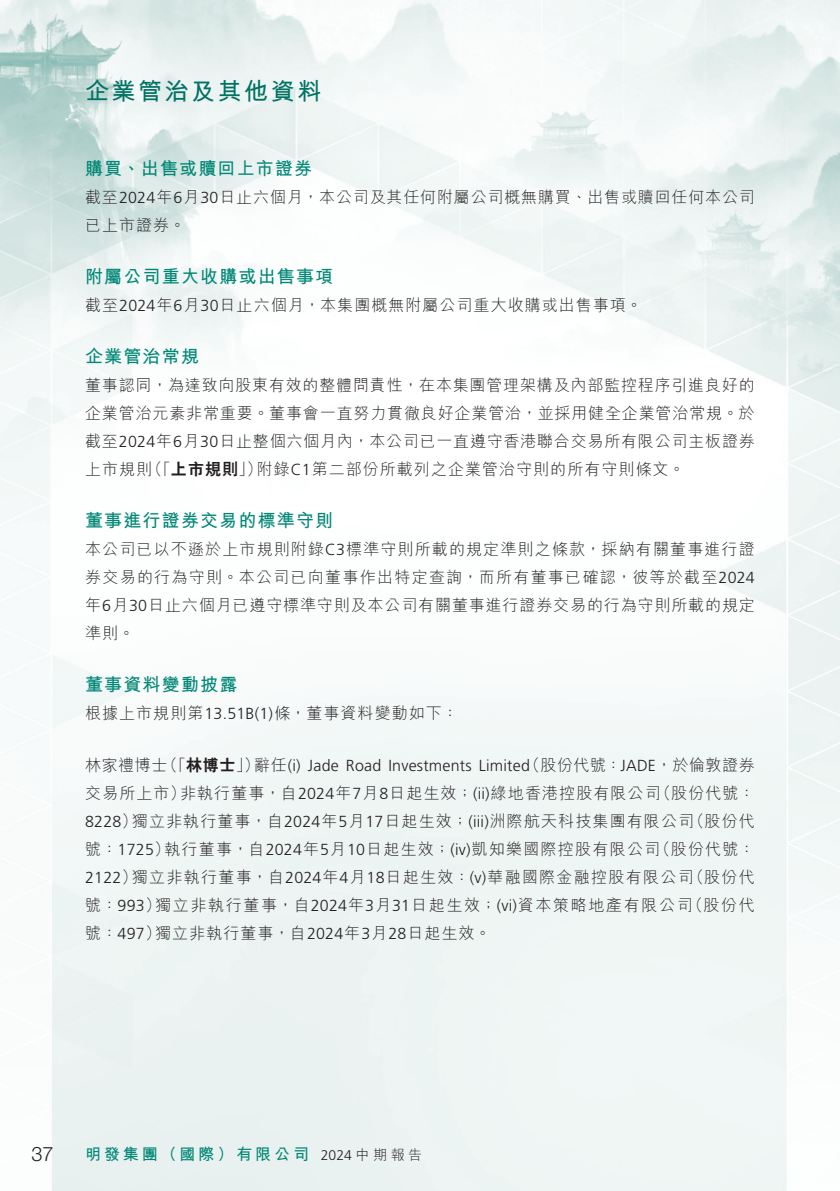
<style>
.page{position:relative;width:840px;height:1191px;background:#fff}
.page>*{position:absolute;margin:0;border:0;box-sizing:border-box;transform-origin:0 0}
.t1{font:700 24px "M Hei HK";letter-spacing:.105em;color:#007264}
.t2{font:300 20px "Helvetica Neue LT Std";color:#231f20}
._03_H1{font:700 18px "M Hei HK";letter-spacing:.065em;color:#008775}
._01_Body_Text{font:300 16px/28px "M Hei HK";letter-spacing:.065em;color:#231f20}
._01_Body_Text-2{font:300 16px "Frutiger LT Std";letter-spacing:.015em;color:#231f20}
._01_Body_Text-3{font:300 16px "M Hei HK";letter-spacing:.105em;color:#231f20}
._01_Body_Text-4{font:300 16px "M Hei HK";letter-spacing:.035em;color:#231f20}
.t3{font:700 16px "M Hei HK";letter-spacing:.18em;color:#008775}
.t4{font:300 14px "Frutiger LT Std";color:#231f20}
.s1{font-family:"Frutiger LT Std"}
.s2{font-family:"C Hei 2 HK";font-weight:800}
.s3{font-family:"M Hei HK"}
</style>
<div class="page">
<h1 class="t1" style="left:85px;top:74px;width:237px">企業管治及其他資料</h1>
<p class="_03_H1" style="left:85px;top:155px;width:228px">購買、出售或贖回上市證券</p>
<p class="_01_Body_Text" style="left:85px;top:182px;width:671px">截至<span class="s1">2024</span>年<span class="s1">6</span>月<span class="s1">30</span>日止六個月，本公司及其任何附屬公司概無購買、出售或贖回任何本公司已上市證券。</p>
<p class="_03_H1" style="left:85px;top:263px;width:249px">附屬公司重大收購或出售事項</p>
<p class="_01_Body_Text" style="left:85px;top:290px;width:558px">截至<span class="s1">2024</span>年<span class="s1">6</span>月<span class="s1">30</span>日止六個月，本集團概無附屬公司重大收購或出售事項。</p>
<p class="_03_H1" style="left:85px;top:343px;width:115px">企業管治常規</p>
<p class="_01_Body_Text" style="left:85px;top:370px;width:670px">董事認同，為達致向股東有效的整體問責性，在本集團管理架構及內部監控程序引進良好的</p>
<p class="_01_Body_Text" style="left:85px;top:398px;width:670px">企業管治元素非常重要。董事會一直努力貫徹良好企業管治，並採用健全企業管治常規。於</p>
<p class="_01_Body_Text" style="left:85px;top:426px;width:670px">截至<span class="s1">2024</span>年<span class="s1">6</span>月<span class="s1">30</span>日止整個六個月內，本公司已一直遵守香港聯合交易所有限公司主板證券</p>
<p class="_01_Body_Text" style="left:257px;top:454px;width:429px">附錄<span class="s1">C1</span>第二部份所載列之企業管治守則的所有守則條文。</p>
<p class="_01_Body_Text" style="left:146px;top:454px;width:117px">（「<span class="s2">上市規則</span>」）</p>
<p class="_01_Body_Text" style="left:85px;top:454px;width:69px">上市規則</p>
<p class="_03_H1" style="left:85px;top:507px;width:249px">董事進行證券交易的標準守則</p>
<p class="_01_Body_Text" style="left:85px;top:534px;width:671px;text-align:justify">本公司已以不遜於上市規則附錄<span class="s1">C3</span>標準守則所載的規定準則之條款，採納有關董事進行證券交易的行為守則。本公司已向董事作出特定查詢，而所有董事已確認，彼等於截至<span class="s1">2024</span>年<span class="s1">6</span>月<span class="s1">30</span>日止六個月已遵守標準守則及本公司有關董事進行證券交易的行為守則所載的規定準則。</p>
<p class="_03_H1" style="left:85px;top:671px;width:154px">董事資料變動披露</p>
<p class="_01_Body_Text" style="left:85px;top:698px;width:374px">根據上市規則第<span class="s1">13.51</span> 條<span class="s1">)1(B</span> ，董事資料變動如下：</p>
<p class="_01_Body_Text-4" style="left:524px;top:754px;width:232px">（股份代號：<span class="s1">JADE</span>，於倫敦證券</p>
<p class="_01_Body_Text" style="left:162px;top:750px;width:100px">（「<span class="s2">林博士</span>」）</p>
<p class="_01_Body_Text-2" style="left:254px;top:756px;width:277px"><span class="s3">辭任</span> ) i( Jade Road Investments Limited</p>
<p class="_01_Body_Text" style="left:85px;top:750px;width:84px">林家禮博士</p>
<p class="_01_Body_Text" style="left:85px;top:778px;width:102px">交易所上市）</p>
<p class="_01_Body_Text" style="left:654px;top:778px;width:101px">（股份代號：</p>
<p class="_01_Body_Text" style="left:180px;top:778px;width:482px">非執行董事，自<span class="s1">2024</span>年<span class="s1">7</span>月<span class="s1">8</span>日起生效；<span class="s1">( )i i</span> 綠地香港控股有限公司</p>
<p class="_01_Body_Text-2" style="left:85px;top:812px;width:54px">8228<span class="s3">）</span></p>
<p class="_01_Body_Text" style="left:688px;top:806px;width:68px">（股份代</p>
<p class="_01_Body_Text" style="left:132px;top:806px;width:563px">獨立非執行董事，自<span class="s1">2024</span>年<span class="s1">5</span>月<span class="s1">17</span>日起生效；<span class="s1">(iii)</span>洲際航天科技集團有限公司</p>
<p class="_01_Body_Text-2" style="left:85px;top:840px;width:86px"><span class="s3">號：</span>1725<span class="s3">）</span></p>
<p class="_01_Body_Text" style="left:654px;top:834px;width:102px">（股份代號：</p>
<p class="_01_Body_Text" style="left:164px;top:834px;width:497px">執行董事，自<span class="s1">2024</span>年<span class="s1">5</span>月<span class="s1">10</span>日起生效；<span class="s1">(iv)</span>凱知樂國際控股有限公司</p>
<p class="_01_Body_Text-2" style="left:85px;top:868px;width:54px">2122<span class="s3">）</span></p>
<p class="_01_Body_Text" style="left:687px;top:862px;width:68px">（股份代</p>
<p class="_01_Body_Text" style="left:132px;top:862px;width:563px">獨立非執行董事，自<span class="s1">2024</span>年<span class="s1">4</span>月<span class="s1">18</span>日起生效： <span class="s1">)v(</span> 華融國際金融控股有限公司</p>
<p class="_01_Body_Text" style="left:155px;top:890px;width:337px;text-indent:-70px">號：<span class="s1">993</span>）<br>獨立非執行董事，自<span class="s1">2024</span>年<span class="s1">3</span>月<span class="s1">28</span>日起生效。</p>
<p class="_01_Body_Text" style="left:686px;top:890px;width:69px">（股份代</p>
<p class="_01_Body_Text-3" style="left:155px;top:894px;width:539px">獨立非執行董事，自<span class="s1">2024</span>年<span class="s1">3</span>月<span class="s1">31</span>日起生效；<span class="s1">(vi)</span>資本策略地產有限公司</p>
<p class="_01_Body_Text" style="left:85px;top:918px;width:77px">號：<span class="s1">497</span>）</p>
<p class="t2" style="left:31px;top:1141px;width:24px">37</p>
<p class="t3" style="left:85px;top:1142px;width:225px">明發集團（國際）有限公司</p>
<p class="t4" style="left:320px;top:1147px;width:103px">2024<span class="s3">中期報告</span></p>
</div>
